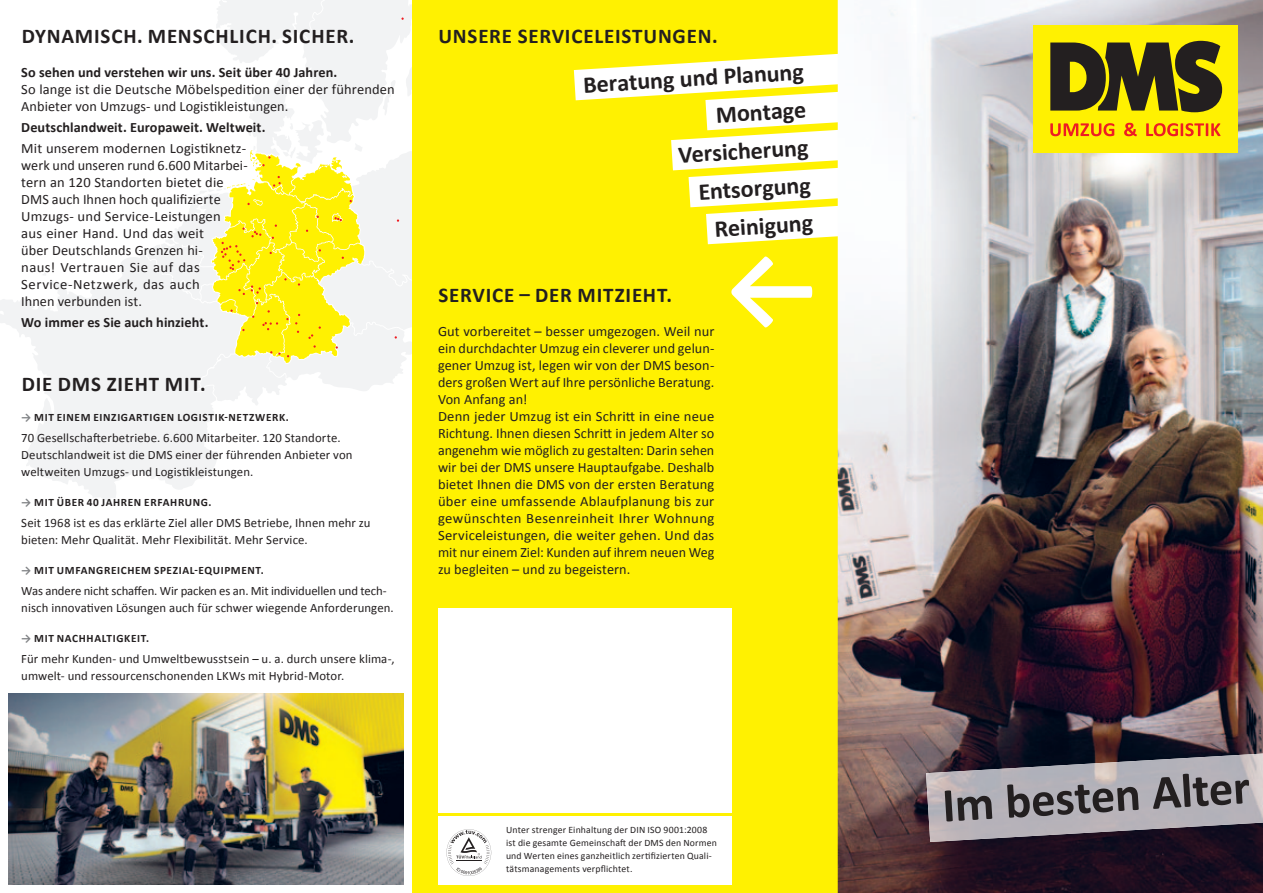
<style>
.page{position:relative;width:1263px;height:893px;background:#fff}
.page>*{position:absolute;margin:0;border:0;box-sizing:border-box;transform-origin:0 0}
.t1{font:700 48.6px "Calibri";color:#231f20}
.t2{font:700 24.15px/38.1px "Calibri";color:#231f20;text-align:right}
.t3{font:700 21px "Calibri";letter-spacing:.04em;color:#231f20}
.t4{font:14.25px/17px "Calibri";letter-spacing:.005em;color:#231f20}
.t5{font:700 14.25px "Calibri";letter-spacing:.005em;color:#231f20}
.t6{font:12.75px/17px "Calibri";letter-spacing:.01em;color:#231f20}
.t7{font:700 11.25px "Calibri";letter-spacing:.055em;color:#231f20}
.t8{font:9.75px/12.8px "Calibri";letter-spacing:.015em;color:#231f20}
.s1{color:#808285}
</style>
<div class="page">
<svg style="left:0;top:253px;width:218px;height:247px;fill:#f2f3f4"></svg>
<svg style="left:40px;top:273px;width:14px;height:13px"></svg>
<svg style="left:146px;top:0;width:266px;height:406px"></svg>
<div style="left:412px;top:0;width:426px;height:893px;background:#fff101"></div>
<svg style="left:731px;top:256px;width:81px;height:71px"></svg>
<svg style="left:574px;top:47px;width:264px;height:197px"></svg>
<img style="left:838px;top:0;width:425px;height:893px">
<img style="left:926px;top:754px;width:337px;height:88px">
<img style="left:9px;top:693px;width:395px;height:191px">
<div style="left:1033px;top:26px;width:204px;height:127px;background:#fff101"></div>
<svg style="left:1050px;top:41px;width:172px;height:71px"></svg>
<svg style="left:1050px;top:123px;width:64px;height:13px"></svg>
<svg style="left:1124px;top:123px;width:13px;height:13px"></svg>
<svg style="left:1146px;top:123px;width:74px;height:13px"></svg>
<div style="left:438px;top:608px;width:293px;height:204px;background:#fff"></div>
<div style="left:438px;top:816px;width:293px;height:68px;background:#fff"></div>
<svg style="left:446px;top:829px;width:45px;height:47px"></svg>
<h3 class="t3" style="left:22px;top:23px;width:334px">DYNAMISCH. MENSCHLICH. SICHER.</h3>
<p class="t5" style="left:21px;top:63px;width:318px">SO SEHEN UND VERSTEHEN WIR UNS. SEIT ÜBER 40 JAHREN.</p>
<p class="t4" style="left:21px;top:80px;width:375px">So lange ist die Deutsche Möbelspedition einer der führenden<br>Anbieter von Umzugs- und Logistikleistungen.</p>
<p class="t5" style="left:21px;top:118px;width:246px">DEUTSCHLANDWEIT. EUROPAWEIT. WELTWEIT.</p>
<p class="t4" style="left:21px;top:139px;width:228px">Mit unserem modernen Logistiknetz&shy;werk und unseren rund 6.600 Mitarbei&shy;tern an 120 Standorten bietet die<br>DMS auch Ihnen hoch qualifizierte<br>Umzugs- und Service-Leistungen<br>aus einer Hand. Und das weit<br>über Deutschlands Grenzen hi-<br>naus! Vertrauen Sie auf das<br>Service-Netzwerk, das auch<br>Ihnen verbunden ist.</p>
<p class="t5" style="left:21px;top:314px;width:189px">WO IMMER ES SIE AUCH HINZIEHT.</p>
<h3 class="t3" style="left:22px;top:371px;width:186px">DIE DMS ZIEHT MIT.</h3>
<p class="t7" style="left:21px;top:410px;width:269px"><span class="s1">→</span> MIT EINEM EINZIGARTIGEN LOGISTIK-NETZWERK.</p>
<p class="t6" style="left:21px;top:429px;width:333px">70 Gesellschafterbetriebe. 6.600 Mitarbeiter. 120 Standorte.<br>Deutschlandweit ist die DMS einer der führenden Anbieter von weltweiten Umzugs- und Logistikleistungen.</p>
<p class="t7" style="left:21px;top:495px;width:192px"><span class="s1">→</span> MIT ÜBER 40 JAHREN ERFAHRUNG.</p>
<p class="t6" style="left:21px;top:514px;width:351px">Seit 1968 ist es das erklärte Ziel aller DMS Betriebe, Ihnen mehr zu bieten: Mehr Qualität. Mehr Flexibilität. Mehr Service.</p>
<p class="t7" style="left:21px;top:563px;width:244px"><span class="s1">→</span> MIT UMFANGREICHEM SPEZIAL-EQUIPMENT.</p>
<p class="t6" style="left:21px;top:582px;width:374px">Was andere nicht schaffen. Wir packen es an. Mit individuellen und tech&shy;nisch innovativen Lösungen auch für schwer wiegende Anforderungen.</p>
<p class="t7" style="left:21px;top:631px;width:129px"><span class="s1">→</span> MIT NACHHALTIGKEIT.</p>
<p class="t6" style="left:21px;top:650px;width:375px">Für mehr Kunden- und Umweltbewusstsein – u. a. durch unsere klima-, umwelt- und ressourcenschonenden LKWs mit Hybrid-Motor.</p>
<h3 class="t3" style="left:438px;top:23px;width:281px">UNSERE SERVICELEISTUNGEN.</h3>
<h2 class="t2" style="left:582px;top:66px;width:222px;rotate:-4deg">BERATUNG UND PLANUNG<br>MONTAGE<br>VERSICHERUNG<br>ENTSORGUNG<br>REINIGUNG</h2>
<h3 class="t3" style="left:438px;top:282px;width:235px">SERVICE – DER MITZIEHT.</h3>
<p class="t4" style="left:438px;top:322px;width:278px">Gut vorbereitet – besser umgezogen. Weil nur ein durchdachter Umzug ein cleverer und gelun&shy;gener Umzug ist, legen wir von der DMS beson&shy;ders großen Wert auf Ihre persönliche Beratung.<br>Von Anfang an!<br>Denn jeder Umzug ist ein Schritt in eine neue Richtung. Ihnen diesen Schritt in jedem Alter so angenehm wie möglich zu gestalten: Darin sehen wir bei der DMS unsere Hauptaufgabe. Deshalb bietet Ihnen die DMS von der ersten Beratung über eine umfassende Ablaufplanung bis zur gewünschten Besenreinheit Ihrer Wohnung Serviceleistungen, die weiter gehen. Und das mit nur einem Ziel: Kunden auf ihrem neuen Weg zu begleiten – und zu begeistern.</p>
<p class="t8" style="left:506px;top:823px;width:212px">Unter strenger Einhaltung der DIN ISO 9001:2008 ist die gesamte Gemeinschaft der DMS den Normen und Werten eines ganzheitlich zertifizierten Quali&shy;tätsmanagements verpflichtet.</p>
<h1 class="t1" style="left:940px;top:777px;width:320px;rotate:-4deg">IM BESTEN ALTER</h1>
</div>
